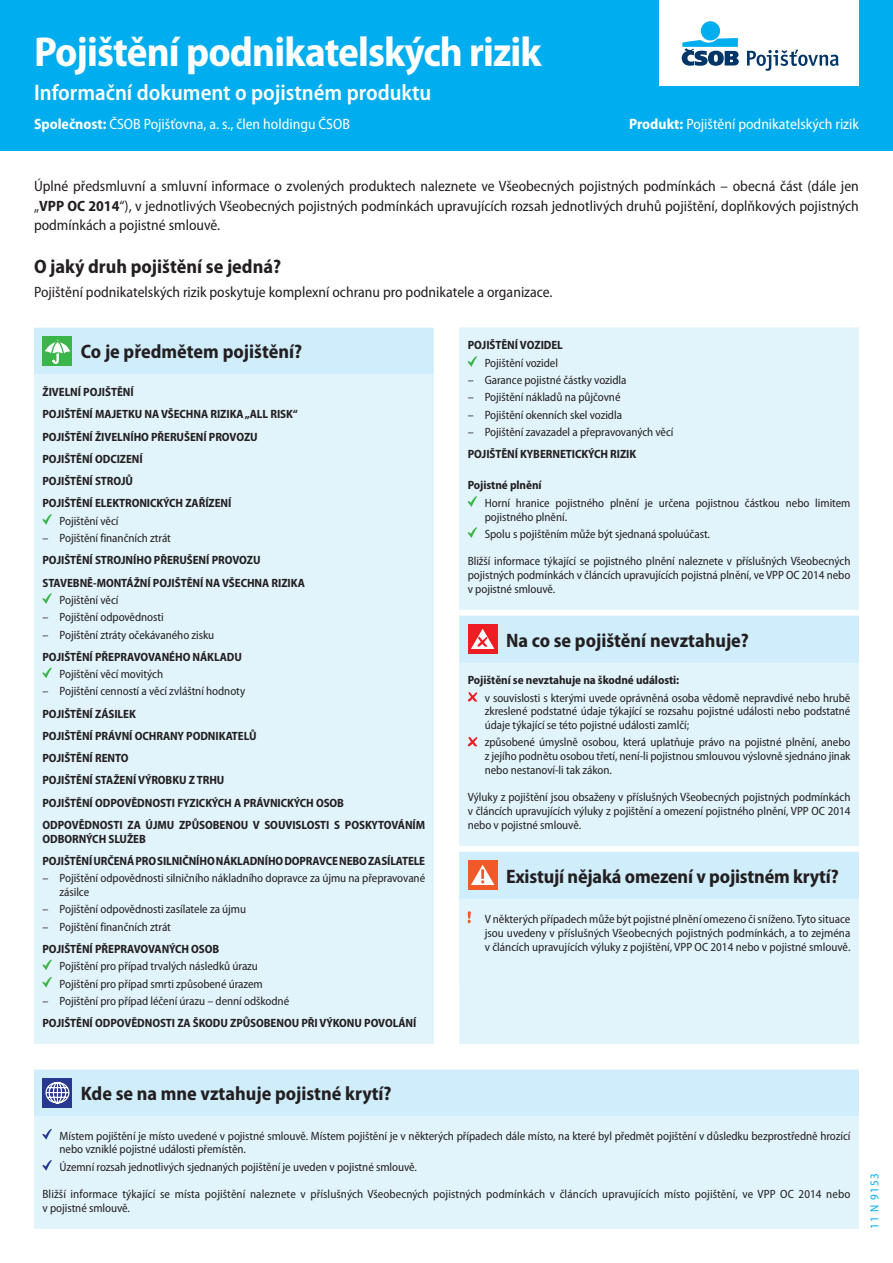
<style>
.page{position:relative;width:893px;height:1263px;background:#fff}
.page>*{position:absolute;margin:0;border:0;box-sizing:border-box;transform-origin:0 0}
.t1{font:700 semi-condensed 42px "Myriad Pro";letter-spacing:-.02em;color:#fff}
.t2{font:600 semi-condensed 22.5px "Myriad Pro";color:#fff}
.t3{font:700 semi-condensed 19.5px "Myriad Pro";color:#231f20}
.t4{font:semi-condensed 15px/19.5px "Myriad Pro";color:#231f20;text-align:justify}
.t5{font:semi-condensed 15px "Myriad Pro";color:#fff}
.t6{font:semi-condensed 12px/13.8px "Myriad Pro";letter-spacing:-.005em;color:#231f20}
.t7{font:700 semi-condensed 12px/22.2px "Myriad Pro";letter-spacing:-.005em;color:#231f20}
.t8{font:semi-condensed 12px "Myriad Pro";letter-spacing:.1em;color:#00aeef}
.s1{font-weight:700}
</style>
<div class="page">
<div style="left:0;top:0;width:893px;height:150px;background:#00aeef"></div>
<svg style="left:34px;top:984px;width:825px;height:245px;fill:#e1f4fc"></svg>
<div style="left:34px;top:374px;width:400px;height:670px;background:#e1f4fc"></div>
<div style="left:34px;top:328px;width:400px;height:46px;background:#cfedfb"></div>
<svg style="left:43px;top:514px;width:9px;height:11px"></svg>
<svg style="left:43px;top:593px;width:9px;height:11px"></svg>
<svg style="left:43px;top:668px;width:9px;height:10px"></svg>
<svg style="left:43px;top:960px;width:9px;height:10px"></svg>
<svg style="left:43px;top:977px;width:9px;height:10px"></svg>
<div style="left:459px;top:328px;width:400px;height:656px;background:#e1f4fc"></div>
<svg style="left:459px;top:610px;width:400px;height:6px"></svg>
<svg style="left:459px;top:616px;width:400px;height:283px;background:#dbf1fb"></svg>
<svg style="left:468px;top:356px;width:9px;height:11px"></svg>
<svg style="left:468px;top:496px;width:9px;height:11px"></svg>
<svg style="left:468px;top:527px;width:9px;height:11px"></svg>
<div style="left:468px;top:624px;width:29px;height:30px;background:#ee1d23"></div>
<svg style="left:471px;top:629px;width:23px;height:20px"></svg>
<svg style="left:468px;top:692px;width:9px;height:10px"></svg>
<svg style="left:468px;top:737px;width:9px;height:9px"></svg>
<div style="left:468px;top:860px;width:29px;height:30px;background:#f15929"></div>
<svg style="left:471px;top:865px;width:23px;height:20px"></svg>
<svg style="left:468px;top:911px;width:3px;height:12px"></svg>
<div style="left:34px;top:1069px;width:825px;height:47px;background:#cfedfb"></div>
<svg style="left:43px;top:1129px;width:9px;height:10px"></svg>
<svg style="left:43px;top:1160px;width:9px;height:11px"></svg>
<div style="left:659px;top:0;width:200px;height:85px;background:#fff"></div>
<div style="left:701px;top:21px;width:19px;height:19px;background:#00aeef;border-radius:50%"></div>
<svg style="left:682px;top:38px;width:57px;height:28px"></svg>
<svg style="left:747px;top:50px;width:92px;height:21px"></svg>
<h1 class="t1" style="left:34px;top:25px;width:509px">Pojištění podnikatelských rizik</h1>
<h2 class="t2" style="left:34px;top:78px;width:399px">Informační dokument o pojistném produktu</h2>
<p class="t5" style="left:34px;top:115px;width:317px"><span class="s1">Společnost:</span> ČSOB Pojišťovna, a. s., člen holdingu ČSOB</p>
<p class="t5" style="left:629px;top:115px;width:231px"><span class="s1">Produkt:</span> Pojištění podnikatelských rizik</p>
<p class="t4" style="left:34px;top:176px;width:826px">Úplné předsmluvní a smluvní informace o zvolených produktech naleznete ve Všeobecných pojistných podmínkách – obecná část (dále jen „<span class="s1">VPP OC 2014</span>“), v jednotlivých Všeobecných pojistných podmínkách upravujících rozsah jednotlivých druhů pojištění, doplňkových pojistných podmínkách a pojistné smlouvě.</p>
<h3 class="t3" style="left:34px;top:254px;width:249px">O jaký druh pojištění se jedná?</h3>
<p class="t4" style="left:34px;top:282px;width:520px">Pojištění podnikatelských rizik poskytuje komplexní ochranu pro podnikatele a organizace.</p>
<h3 class="t3" style="left:81px;top:339px;width:223px">Co je předmětem pojištění?</h3>
<p class="t7" style="left:43px;top:381px;width:257px">ŽIVELNÍ POJIŠTĚNÍ<br>POJIŠTĚNÍ MAJETKU NA VŠECHNA RIZIKA „ALL RISK“<br>POJIŠTĚNÍ ŽIVELNÍHO PŘERUŠENÍ PROVOZU<br>POJIŠTĚNÍ ODCIZENÍ<br>POJIŠTĚNÍ STROJŮ<br>POJIŠTĚNÍ ELEKTRONICKÝCH ZAŘÍZENÍ</p>
<p class="t6" style="left:60px;top:514px;width:60px">Pojištění věcí</p>
<p class="t6" style="left:43px;top:531px;width:130px">– Pojištění finančních ztrát</p>
<p class="t7" style="left:43px;top:549px;width:264px">POJIŠTĚNÍ STROJNÍHO PŘERUŠENÍ PROVOZU<br>STAVEBNĚ-MONTÁŽNÍ POJIŠTĚNÍ NA VŠECHNA RIZIKA</p>
<p class="t6" style="left:60px;top:593px;width:60px">Pojištění věcí</p>
<p class="t6" style="left:43px;top:610px;width:123px">– Pojištění odpovědnosti</p>
<p class="t6" style="left:43px;top:627px;width:173px">– Pojištění ztráty očekávaného zisku</p>
<p class="t7" style="left:43px;top:645px;width:201px">POJIŠTĚNÍ PŘEPRAVOVANÉHO NÁKLADU</p>
<p class="t6" style="left:60px;top:667px;width:105px">Pojištění věcí movitých</p>
<p class="t6" style="left:43px;top:684px;width:204px">– Pojištění cenností a věcí zvláštní hodnoty</p>
<p class="t7" style="left:43px;top:702px;width:384px">POJIŠTĚNÍ ZÁSILEK<br>POJIŠTĚNÍ PRÁVNÍ OCHRANY PODNIKATELŮ<br>POJIŠTĚNÍ RENTO<br>POJIŠTĚNÍ STAŽENÍ VÝROBKU Z TRHU<br>POJIŠTĚNÍ ODPOVĚDNOSTI FYZICKÝCH A PRÁVNICKÝCH OSOB ODPOVĚDNOSTI ZA ÚJMU ZPŮSOBENOU V SOUVISLOSTI S POSKYTOVÁNÍM</p>
<p class="t7" style="left:43px;top:827px;width:384px">ODBORNÝCH SLUŽEB<br>POJIŠTĚNÍ URČENÁ PRO SILNIČNÍHO NÁKLADNÍHO DOPRAVCE NEBO ZASÍLATELE</p>
<p class="t6" style="left:60px;top:871px;width:367px;text-indent:-17px">– Pojištění odpovědnosti silničního nákladního dopravce za újmu na přepravované zásilce</p>
<p class="t6" style="left:43px;top:902px;width:205px">– Pojištění odpovědnosti zasílatele za újmu</p>
<p class="t6" style="left:43px;top:919px;width:130px">– Pojištění finančních ztrát</p>
<p class="t7" style="left:43px;top:937px;width:178px">POJIŠTĚNÍ PŘEPRAVOVANÝCH OSOB</p>
<p class="t6" style="left:60px;top:957px;width:205px;line-height:17.4px">Pojištění pro případ trvalých následků úrazu<br>Pojištění pro případ smrti způsobené úrazem</p>
<p class="t6" style="left:43px;top:994px;width:248px">– Pojištění pro případ léčení úrazu – denní odškodné</p>
<p class="t7" style="left:43px;top:1011px;width:375px">POJIŠTĚNÍ ODPOVĚDNOSTI ZA ŠKODU ZPŮSOBENOU PŘI VÝKONU POVOLÁNÍ</p>
<p class="t7" style="left:468px;top:334px;width:97px">POJIŠTĚNÍ VOZIDEL</p>
<p class="t6" style="left:485px;top:356px;width:75px">Pojištění vozidel</p>
<p class="t6" style="left:468px;top:373px;width:160px">– Garance pojistné částky vozidla</p>
<p class="t6" style="left:468px;top:390px;width:154px">– Pojištění nákladů na půjčovné</p>
<p class="t6" style="left:468px;top:408px;width:156px">– Pojištění okenních skel vozidla</p>
<p class="t6" style="left:468px;top:425px;width:207px">– Pojištění zavazadel a přepravovaných věcí</p>
<p class="t7" style="left:468px;top:443px;width:170px">POJIŠTĚNÍ KYBERNETICKÝCH RIZIK</p>
<p class="t7" style="left:468px;top:474px;width:75px">Pojistné plnění</p>
<p class="t6" style="left:485px;top:496px;width:367px">Horní hranice pojistného plnění je určena pojistnou částkou nebo limitem pojistného plnění.</p>
<p class="t6" style="left:485px;top:527px;width:227px">Spolu s pojištěním může být sjednaná spoluúčast.</p>
<p class="t6" style="left:468px;top:554px;width:384px;text-align:justify">Bližší informace týkající se pojistného plnění naleznete v příslušných Všeobecných pojistných podmínkách v článcích upravujících pojistná plnění, ve VPP OC 2014 nebo v pojistné smlouvě.</p>
<h3 class="t3" style="left:506px;top:627px;width:244px">Na co se pojištění nevztahuje?</h3>
<p class="t7" style="left:468px;top:669px;width:213px">Pojištění se nevztahuje na škodné události:</p>
<p class="t6" style="left:485px;top:691px;width:367px;text-align:justify">v souvislosti s kterými uvede oprávněná osoba vědomě nepravdivé nebo hrubě zkreslené podstatné údaje týkající se rozsahu pojistné události nebo podstatné údaje týkající se této pojistné události zamlčí;</p>
<p class="t6" style="left:485px;top:735px;width:367px;text-align:justify">způsobené úmyslně osobou, která uplatňuje právo na pojistné plnění, anebo z jejího podnětu osobou třetí, není-li pojistnou smlouvou výslovně sjednáno jinak nebo nestanoví-li tak zákon.</p>
<p class="t6" style="left:468px;top:790px;width:384px;text-align:justify">Výluky z pojištění jsou obsaženy v příslušných Všeobecných pojistných podmínkách v článcích upravujících výluky z pojištění a omezení pojistného plnění, VPP OC 2014 nebo v pojistné smlouvě.</p>
<h3 class="t3" style="left:506px;top:863px;width:334px">Existují nějaká omezení v pojistném krytí?</h3>
<p class="t6" style="left:485px;top:912px;width:367px;text-align:justify">V některých případech může být pojistné plnění omezeno či sníženo. Tyto situace jsou uvedeny v příslušných Všeobecných pojistných podmínkách, a to zejména v článcích upravujících výluky z pojištění, VPP OC 2014 nebo v pojistné smlouvě.</p>
<h3 class="t3" style="left:81px;top:1081px;width:312px">Kde se na mne vztahuje pojistné krytí?</h3>
<p class="t6" style="left:60px;top:1128px;width:792px">Místem pojištění je místo uvedené v pojistné smlouvě. Místem pojištění je v některých případech dále místo, na které byl předmět pojištění v důsledku bezprostředně hrozící nebo vzniklé pojistné události přemístěn.</p>
<p class="t6" style="left:60px;top:1159px;width:359px">Územní rozsah jednotlivých sjednaných pojištění je uveden v pojistné smlouvě.</p>
<p class="t6" style="left:43px;top:1187px;width:809px">Bližší informace týkající se místa pojištění naleznete v příslušných Všeobecných pojistných podmínkách v článcích upravujících místo pojištění, ve VPP OC 2014 nebo v pojistné smlouvě.</p>
<p class="t8" style="left:867px;top:1229px;width:57px;rotate:-90deg">11 N 9153</p>
</div>
